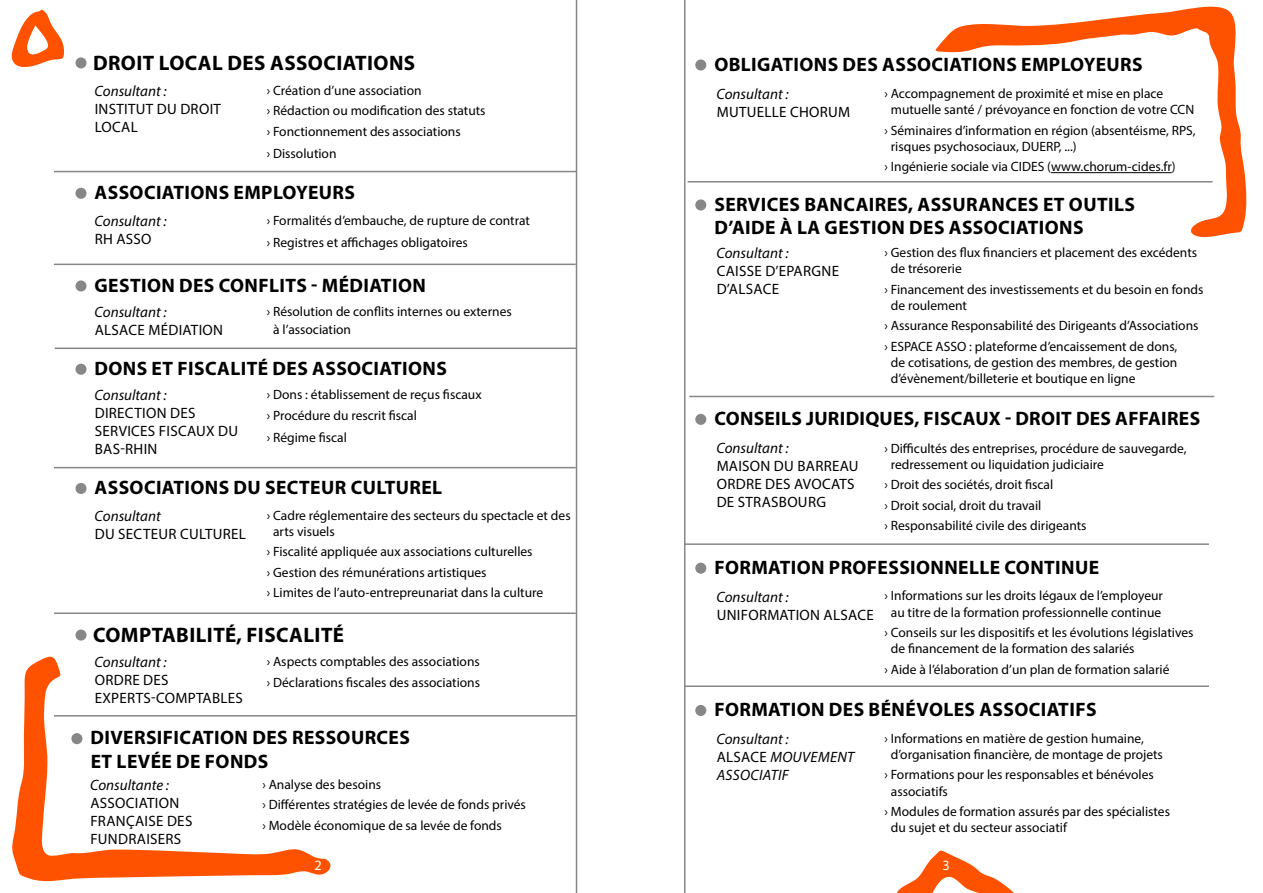
<style>
.page{position:relative;width:1263px;height:893px;background:#fff}
.page>*{position:absolute;margin:0;border:0;box-sizing:border-box;transform-origin:0 0}
.t1{font:700 21px "Myriad Pro";letter-spacing:.02em;color:#000}
.t2{font:700 19.5px/23.4px "Myriad Pro";letter-spacing:.02em;color:#000}
.t3{font:15px/18px "Myriad Pro";letter-spacing:.02em;color:#000}
.t4{font:italic 15px "Myriad Pro";color:#010202}
.t5{font:italic 15px/18px "Myriad Pro";letter-spacing:.02em;color:#000}
.t6{font:italic 15px "Myriad Pro";color:#000}
.t7{font:15px "Myriad Pro";letter-spacing:.02em;color:#010202}
.t8{font:14.25px "Myriad Pro";color:#fff}
.t9{font:13.5px/16.2px "Myriad Pro";color:#000}
.s1{color:#010202}
.s2{font-style:normal}
</style>
<div class="page">
<svg style="left:897px;top:850px;width:117px;height:43px"></svg>
<svg style="left:935px;top:6px;width:312px;height:232px"></svg>
<svg style="left:12px;top:656px;width:322px;height:226px"></svg>
<svg style="left:11px;top:9px;width:53px;height:58px"></svg>
<div style="left:75px;top:57px;width:12px;height:11px;background:#878787;border-radius:50%"></div>
<div style="left:75px;top:188px;width:12px;height:11px;background:#878787;border-radius:50%"></div>
<div style="left:75px;top:280px;width:12px;height:11px;background:#878787;border-radius:50%"></div>
<div style="left:75px;top:364px;width:12px;height:11px;background:#878787;border-radius:50%"></div>
<div style="left:75px;top:483px;width:12px;height:11px;background:#878787;border-radius:50%"></div>
<div style="left:75px;top:629px;width:12px;height:12px;background:#878787;border-radius:50%"></div>
<div style="left:695px;top:59px;width:11px;height:12px;background:#878787;border-radius:50%"></div>
<div style="left:695px;top:414px;width:11px;height:11px;background:#878787;border-radius:50%"></div>
<div style="left:695px;top:563px;width:11px;height:11px;background:#878787;border-radius:50%"></div>
<hr style="left:1051px;top:172px;width:121px;height:1px;background:#000">
<div style="left:695px;top:705px;width:11px;height:11px;background:#878787;border-radius:50%"></div>
<hr style="left:54px;top:171px;width:522px;height:1px;background:#878787">
<hr style="left:54px;top:264px;width:522px;height:1px;background:#878787">
<hr style="left:55px;top:348px;width:521px;height:1px;background:#878787">
<hr style="left:54px;top:467px;width:522px;height:1px;background:#878787">
<hr style="left:684px;top:543px;width:525px;height:2px;background:#878787">
<hr style="left:54px;top:612px;width:522px;height:2px;background:#878787">
<hr style="left:689px;top:396px;width:525px;height:1px;background:#878787">
<hr style="left:685px;top:685px;width:524px;height:2px;background:#878787">
<hr style="left:576px;top:0;width:1px;height:893px;background:#878787">
<hr style="left:684px;top:0;width:1px;height:893px;background:#878787">
<hr style="left:687px;top:181px;width:525px;height:2px;background:#878787">
<div style="left:71px;top:733px;width:11px;height:11px;background:#878787;border-radius:50%"></div>
<hr style="left:54px;top:715px;width:522px;height:1px;background:#878787">
<div style="left:695px;top:199px;width:11px;height:11px;background:#878787;border-radius:50%"></div>
<h1 class="t1" style="left:93px;top:49px;width:324px">DROIT LOCAL DES ASSOCIATIONS</h1>
<p class="t4" style="left:95px;top:82px;width:74px">Consultant :</p>
<p class="t3" style="left:95px;top:100px;width:128px">INSTITUT DU DROIT<br>LOCAL</p>
<p class="t9" style="left:267px;top:80px;width:220px;line-height:20.4px">› Création d’une association<br>› Rédaction ou modification des statuts › Fonctionnement des associations</p>
<p class="t9" style="left:267px;top:145px;width:71px">› Dissolution</p>
<h2 class="t2" style="left:95px;top:180px;width:262px">ASSOCIATIONS EMPLOYEURS</h2>
<p class="t4" style="left:95px;top:211px;width:74px">Consultant :</p>
<p class="t7" style="left:95px;top:229px;width:58px">RH ASSO</p>
<p class="t9" style="left:267px;top:209px;width:265px;line-height:22.2px">› Formalités d’embauche, de rupture de contrat › Registres et affichages obligatoires</p>
<h2 class="t2" style="left:95px;top:273px;width:333px">GESTION DES CONFLITS - MÉDIATION</h2>
<p class="t4" style="left:95px;top:303px;width:74px">Consultant :</p>
<p class="t3" style="left:95px;top:321px;width:130px">ALSACE MÉDIATION</p>
<p class="t9" style="left:273px;top:302px;width:240px;line-height:18px;text-indent:-6px">› Résolution de conflits internes ou externes à l’association</p>
<h2 class="t2" style="left:95px;top:356px;width:354px">DONS ET FISCALITÉ DES ASSOCIATIONS</h2>
<p class="t4" style="left:95px;top:386px;width:74px">Consultant :</p>
<p class="t3" style="left:95px;top:404px;width:145px">DIRECTION DES<br>SERVICES FISCAUX DU<br>BAS-RHIN</p>
<p class="t9" style="left:267px;top:384px;width:216px;line-height:20.4px">› Dons : établissement de reçus fiscaux › Procédure du rescrit fiscal</p>
<p class="t9" style="left:267px;top:429px;width:82px">› Régime fiscal</p>
<h2 class="t2" style="left:95px;top:475px;width:349px">ASSOCIATIONS DU SECTEUR CULTUREL</h2>
<p class="t4" style="left:95px;top:506px;width:68px">Consultant</p>
<p class="t3" style="left:95px;top:525px;width:153px">DU SECTEUR CULTUREL</p>
<p class="t9" style="left:273px;top:507px;width:299px;text-indent:-6px">› Cadre réglementaire des secteurs du spectacle et des arts visuels</p>
<p class="t9" style="left:267px;top:541px;width:278px;line-height:20.4px">› Fiscalité appliquée aux associations culturelles<br>› Gestion des rémunérations artistiques<br>› Limites de l’auto-entrepreunariat dans la culture</p>
<h1 class="t1" style="left:93px;top:621px;width:253px">COMPTABILITÉ, FISCALITÉ</h1>
<p class="t4" style="left:95px;top:653px;width:74px">Consultant :</p>
<p class="t3" style="left:95px;top:671px;width:150px">ORDRE DES<br>EXPERTS-COMPTABLES</p>
<p class="t9" style="left:267px;top:651px;width:215px;line-height:20.4px">› Aspects comptables des associations › Déclarations fiscales des associations</p>
<h2 class="t2" style="left:91px;top:725px;width:321px">DIVERSIFICATION DES RESSOURCES<br>ET LEVÉE DE FONDS</h2>
<p class="t6" style="left:90px;top:776px;width:80px">Consultante :</p>
<p class="t3" style="left:90px;top:794px;width:104px">ASSOCIATION<br>FRANÇAISE DES<br>FUNDRAISERS</p>
<p class="t9" style="left:262px;top:774px;width:265px;line-height:20.4px">› Analyse des besoins<br>› Différentes stratégies de levée de fonds privés › Modèle économique de sa levée de fonds</p>
<h2 class="t2" style="left:714px;top:52px;width:430px">OBLIGATIONS DES ASSOCIATIONS EMPLOYEURS</h2>
<p class="t4" style="left:716px;top:85px;width:74px">Consultant :</p>
<p class="t3" style="left:717px;top:103px;width:135px">MUTUELLE CHORUM</p>
<p class="t9" style="left:891px;top:85px;width:305px;text-indent:-6px">› Accompagnement de proximité et mise en place mutuelle santé / prévoyance en fonction de votre CCN</p>
<p class="t9" style="left:891px;top:122px;width:306px;text-indent:-6px">› Séminaires d’information en région (absentéisme, RPS, risques psychosociaux, DUERP, ...)</p>
<p class="t9" style="left:884px;top:158px;width:293px">› Ingénierie sociale via CIDES (www.chorum-cides.fr)</p>
<h2 class="t2" style="left:714px;top:192px;width:422px">SERVICES BANCAIRES, ASSURANCES ET OUTILS<br>D’AIDE À LA GESTION DES ASSOCIATIONS</h2>
<p class="t9" style="left:891px;top:244px;width:308px;text-indent:-6px">› Gestion des flux financiers et placement des excédents de trésorerie</p>
<p class="t9" style="left:891px;top:281px;width:314px;text-indent:-6px">› Financement des investissements et du besoin en fonds de roulement</p>
<p class="t9" style="left:884px;top:315px;width:316px;line-height:20.4px">› Assurance Responsabilité des Dirigeants d’Associations › ESPACE ASSO : plateforme d’encaissement de dons,</p>
<p class="t9" style="left:891px;top:354px;width:288px">de cotisations, de gestion des membres, de gestion d’évènement/billeterie et boutique en ligne</p>
<p class="t4" style="left:716px;top:244px;width:74px">Consultant :</p>
<p class="t3" style="left:717px;top:262px;width:124px">CAISSE D’EPARGNE<br>D’ALSACE</p>
<h2 class="t2" style="left:714px;top:406px;width:487px">CONSEILS JURIDIQUES, FISCAUX - DROIT DES AFFAIRES</h2>
<p class="t4" style="left:716px;top:438px;width:74px">Consultant :</p>
<p class="t3" style="left:717px;top:456px;width:143px">MAISON DU BARREAU<br>ORDRE DES AVOCATS<br>DE STRASBOURG</p>
<p class="t9" style="left:891px;top:440px;width:297px;text-indent:-6px">› Difficultés des entreprises, procédure de sauvegarde, redressement ou liquidation judiciaire</p>
<p class="t9" style="left:884px;top:474px;width:204px;line-height:20.4px">› Droit des sociétés, droit fiscal<br>› Droit social, droit du travail<br>› Responsabilité civile des dirigeants</p>
<h2 class="t2" style="left:714px;top:555px;width:386px">FORMATION PROFESSIONNELLE CONTINUE</h2>
<p class="t4" style="left:716px;top:587px;width:74px">Consultant :</p>
<p class="t3" style="left:717px;top:605px;width:159px">UNIFORMATION ALSACE</p>
<p class="t9" style="left:884px;top:588px;width:280px;text-align:center">› Informations sur les droits légaux de l’employeur au titre de la formation professionnelle continue</p>
<p class="t9" style="left:891px;top:624px;width:304px;text-indent:-6px">› Conseils sur les dispositifs et les évolutions législatives de financement de la formation des salariés</p>
<p class="t9" style="left:884px;top:661px;width:286px">› Aide à l’élaboration d’un plan de formation salarié</p>
<h2 class="t2" style="left:714px;top:697px;width:384px">FORMATION DES BÉNÉVOLES ASSOCIATIFS</h2>
<p class="t5" style="left:716px;top:730px;width:139px"><span class="s1">Consultant :<br></span><span class="s2">ALSACE</span> MOUVEMENT<br>ASSOCIATIF</p>
<p class="t9" style="left:891px;top:730px;width:274px;text-indent:-6px">› Informations en matière de gestion humaine, d’organisation financière, de montage de projets</p>
<p class="t9" style="left:891px;top:767px;width:264px;text-indent:-6px">› Formations pour les responsables et bénévoles associatifs</p>
<p class="t9" style="left:891px;top:803px;width:281px;text-indent:-6px">› Modules de formation assurés par des spécialistes du sujet et du secteur associatif</p>
<p class="t8" style="left:315px;top:856px;width:9px">2</p>
<p class="t8" style="left:942px;top:856px;width:9px">3</p>
</div>
